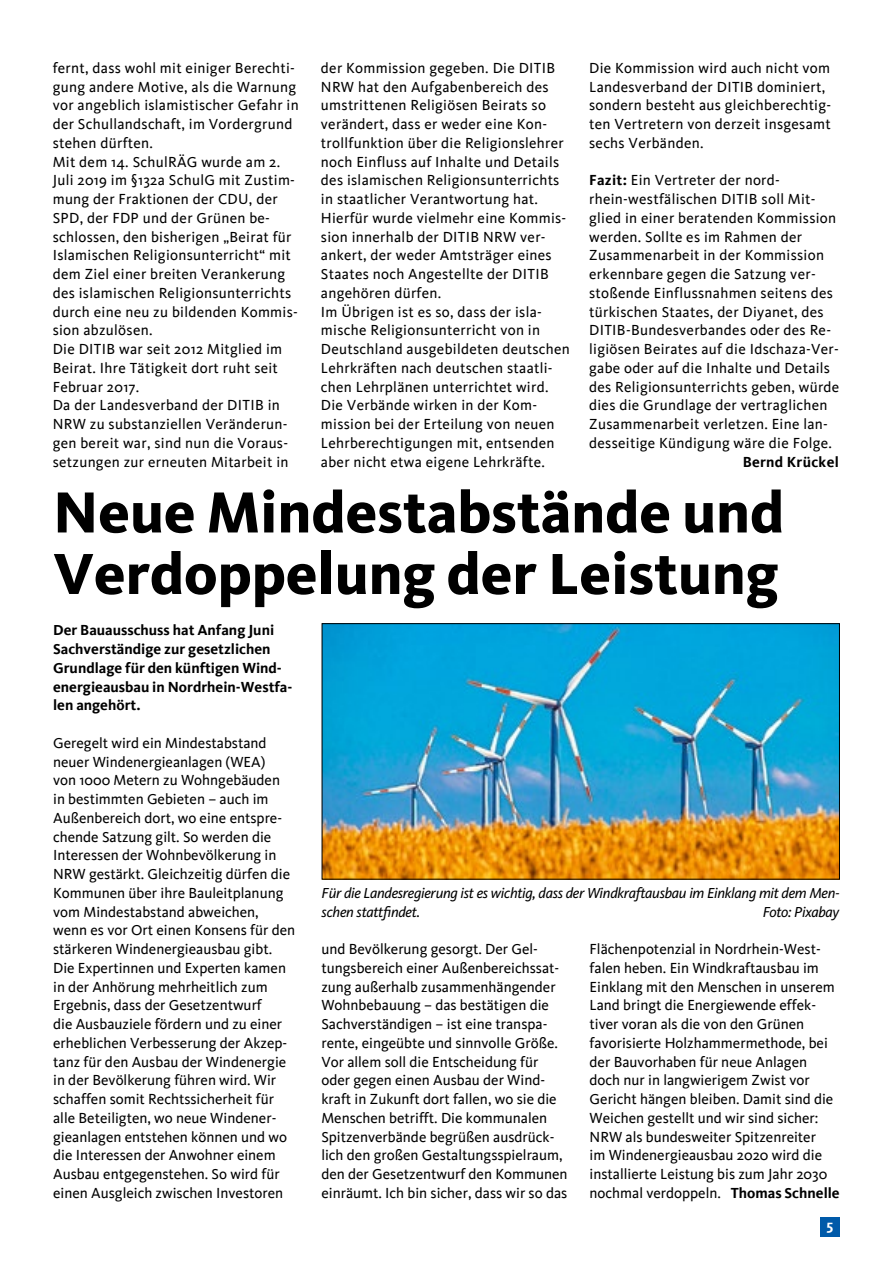
<style>
.page{position:relative;width:893px;height:1263px;background:#fff}
.page>*{position:absolute;margin:0;border:0;box-sizing:border-box;transform-origin:0 0}
.t1{font:800 60px/61.5px "Kievit";color:#000}
.t2{font:15px/18.8px "Kievit";letter-spacing:.02em;color:#000}
.t3{font:15px/18.8px "Kievit";color:#000}
.t4{font:700 15px/18.8px "Kievit";color:#000}
.t5{font:italic 15px/18.8px "Kievit OT";letter-spacing:-.02em;color:#000}
.t6{font:700 15px "Kievit";letter-spacing:.02em;color:#000}
.t7{font:700 15px "Kievit";color:#fff}
.s1{font-weight:700}
</style>
<div class="page">
<div style="left:820px;top:1217px;width:20px;height:20px;background:#005aa9"></div>
<img style="left:324px;top:625px;width:514px;height:252px">
<div style="left:322px;top:623px;width:518px;height:256px;border:1px solid #000"></div>
<p class="t2" style="left:53px;top:59px;width:247px">fernt, dass wohl mit einiger Berechti&shy;gung andere Motive, als die Warnung vor angeblich islamistischer Gefahr in der Schullandschaft, im Vordergrund stehen dürften.<br>Mit dem 14. SchulRÄG wurde am 2.<br>Juli 2019 im §132a SchulG mit Zustim&shy;mung der Fraktionen der CDU, der SPD, der FDP und der Grünen be&shy;schlossen, den bisherigen „Beirat für Islamischen Religionsunterricht“ mit dem Ziel einer breiten Verankerung des islamischen Religionsunterrichts durch eine neu zu bildenden Kommis&shy;sion abzulösen.<br>Die DITIB war seit 2012 Mitglied im Beirat. Ihre Tätigkeit dort ruht seit Februar 2017.<br>Da der Landesverband der DITIB in NRW zu substanziellen Veränderun&shy;gen bereit war, sind nun die Voraus&shy;setzungen zur erneuten Mitarbeit in</p>
<p class="t2" style="left:321px;top:59px;width:250px">der Kommission gegeben. Die DITIB NRW hat den Aufgabenbereich des umstrittenen Religiösen Beirats so verändert, dass er weder eine Kon&shy;trollfunktion über die Religionslehrer noch Einfluss auf Inhalte und Details des islamischen Religionsunterrichts in staatlicher Verantwortung hat.<br>H ierfür wurde vielmehr eine Kommis&shy;sion innerhalb der DITIB NRW ver&shy;ankert, der weder Amtsträger eines Staates noch Angestellte der DITIB angehören dürfen.<br>Im Übrigen ist es so, dass der isla&shy;mische Religionsunterricht von in Deutschland ausgebildeten deutschen Lehrkräften nach deutschen staatli&shy;chen Lehrplänen unterrichtet wird.<br>Die Verbände wirken in der Kom&shy;mission bei der Erteilung von neuen Lehrberechtigungen mit, entsenden aber nicht etwa eigene Lehrkräfte.</p>
<p class="t2" style="left:589px;top:59px;width:244px">Die Kommission wird auch nicht vom Landesverband der DITIB dominiert, sondern besteht aus gleichberechtig&shy;ten Vertretern von derzeit insgesamt sechs Verbänden.</p>
<p class="t2" style="left:589px;top:171px;width:252px"><span class="s1">Fazit:</span> Ein Vertreter der nord&shy;rhein-westfälischen DITIB soll Mit&shy;glied in einer beratenden Kommission werden. Sollte es im Rahmen der Zusammenarbeit in der Kommission erkennbare gegen die Satzung ver&shy;stoßende Einflussnahmen seitens des türkischen Staates, der Diyanet, des DITIB-Bundesverbandes oder des Re&shy;ligiösen Beirates auf die Idschaza-Ver&shy;gabe oder auf die Inhalte und Details des Religionsunterrichts geben, würde dies die Grundlage der vertraglichen Zusammenarbeit verletzen. Eine lan&shy;desseitige Kündigung wäre die Folge.</p>
<p class="t6" style="left:743px;top:453px;width:98px">Bernd Krückel</p>
<h1 class="t1" style="left:53px;top:481px;width:732px">Neue Mindestabstände und<br>Verdoppelung der Leistung</h1>
<p class="t4" style="left:53px;top:621px;width:241px">Der Bauausschuss hat Anfang Juni<br>Sachverständige zur gesetzlichen<br>Grundlage für den künftigen Wind&shy;energieausbau in Nordrhein-Westfa&shy;len angehört.</p>
<p class="t3" style="left:53px;top:734px;width:244px">Geregelt wird ein Mindestabstand neuer Windenergieanlagen (WEA)<br>von 1000 Metern zu Wohngebäuden in bestimmten Gebieten – auch im Außenbereich dort, wo eine entspre&shy;chende Satzung gilt. So werden die Interessen der Wohnbevölkerung in NRW gestärkt. Gleichzeitig dürfen die Kommunen über ihre Bauleitplanung vom Mindestabstand abweichen, wenn es vor Ort einen Konsens für den stärkeren Windenergieausbau gibt.<br>Die Expertinnen und Experten kamen in der Anhörung mehrheitlich zum Ergebnis, dass der Gesetzentwurf<br>die Ausbauziele fördern und zu einer erheblichen Verbesserung der Akzep&shy;tanz für den Ausbau der Windenergie in der Bevölkerung führen wird. Wir schaffen somit Rechtssicherheit für alle Beteiligten, wo neue Windener&shy;gieanlagen entstehen können und wo die Interessen der Anwohner einem Ausbau entgegenstehen. So wird für einen Ausgleich zwischen Investoren</p>
<p class="t5" style="left:322px;top:883px;width:520px">Für die Landesregierung ist es wichtig, dass der Windkraftausbau im Einklang mit dem Men&shy;schen stattfindet.</p>
<p class="t5" style="left:763px;top:902px;width:78px">Foto: Pixabay</p>
<p class="t3" style="left:321px;top:940px;width:248px">und Bevölkerung gesorgt. Der Gel&shy;tungsbereich einer Außenbereichssat&shy;zung außerhalb zusammenhängender Wohnbebauung – das bestätigen die Sachverständigen – ist eine transpa&shy;rente, eingeübte und sinnvolle Größe.<br>Vor allem soll die Entscheidung für oder gegen einen Ausbau der Wind&shy;kraft in Zukunft dort fallen, wo sie die Menschen betrifft. Die kommunalen Spitzenverbände begrüßen ausdrück&shy;lich den großen Gestaltungsspielraum, den der Gesetzentwurf den Kommunen einräumt. Ich bin sicher, dass wir so das</p>
<p class="t3" style="left:590px;top:940px;width:252px">Flächenpotenzial in Nordrhein-West&shy;falen heben. Ein Windkraftausbau im Einklang mit den Menschen in unserem Land bringt die Energiewende effek&shy;tiver voran als die von den Grünen favorisierte Holzhammermethode, bei der Bauvorhaben für neue Anlagen doch nur in langwierigem Zwist vor Gericht hängen bleiben. Damit sind die Weichen gestellt und wir sind sicher:<br>NRW als bundesweiter Spitzenreiter<br>im Windenergieausbau 2020 wird die installierte Leistung bis zum Jahr 2030 nochmal verdoppeln. <span class="s1">Thomas Schnelle</span></p>
<p class="t7" style="left:826px;top:1216px;width:8px">5</p>
</div>
